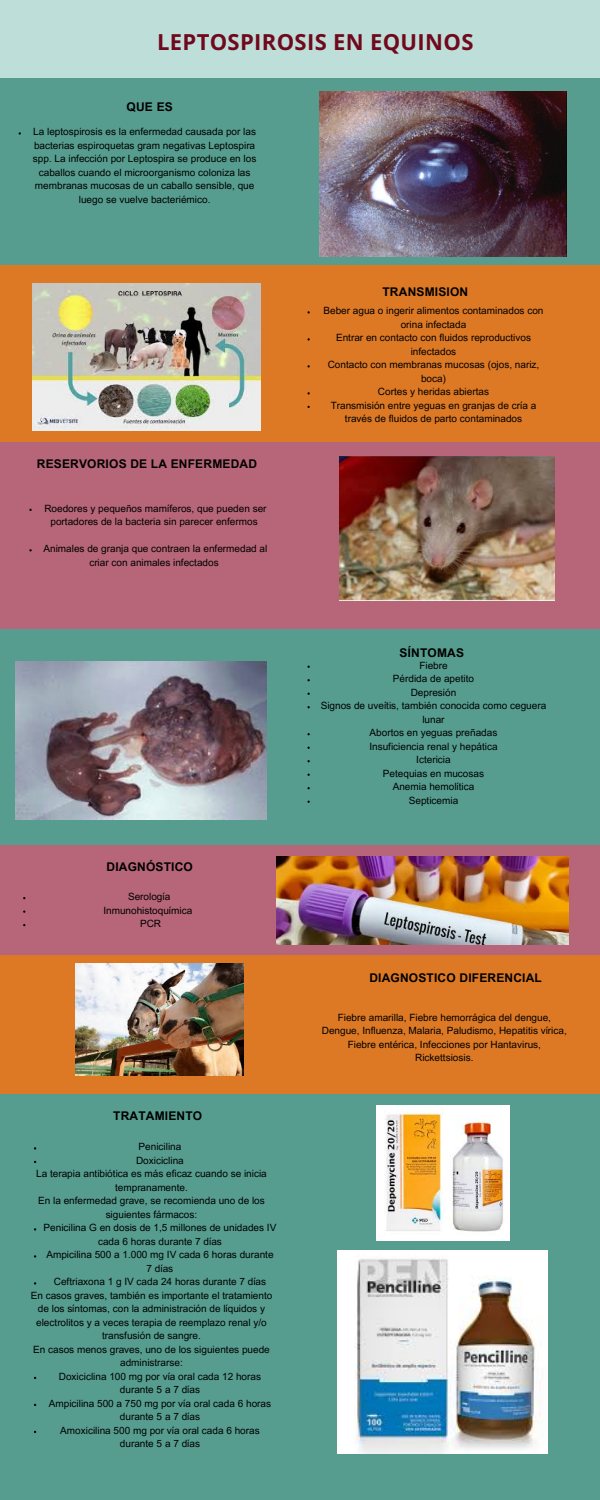
<style>
.page{position:relative;width:600px;height:1500px;background:#fff}
.page>*{position:absolute;margin:0;border:0;box-sizing:border-box;transform-origin:0 0}
.t1{font:700 22px "Open Sans";letter-spacing:.015em;color:#70091d}
.t2{font:700 12px "Arial MT Pro";letter-spacing:.015em;color:#000}
.t3{font:10px/13.5px "Arial MT Pro";color:#000;text-align:center}
</style>
<div class="page">
<div style="left:0;top:264px;width:600px;height:186px;background:#dd7924"></div>
<div style="left:0;top:629px;width:600px;height:217px;background:#569d8f"></div>
<div style="left:0;top:955px;width:600px;height:140px;background:#dd7924"></div>
<div style="left:0;top:0;width:600px;height:78px;background:#bedfd9"></div>
<div style="left:0;top:443px;width:600px;height:186px;background:#b66678"></div>
<div style="left:0;top:78px;width:600px;height:186px;background:#569d8f"></div>
<div style="left:0;top:846px;width:600px;height:109px;background:#b66678"></div>
<div style="left:0;top:1095px;width:600px;height:405px;background:#569d8f"></div>
<img style="left:319px;top:91px;width:248px;height:166px">
<img style="left:376px;top:1106px;width:134px;height:134px">
<img style="left:338px;top:1251px;width:210px;height:202px">
<img style="left:75px;top:964px;width:168px;height:111px">
<img style="left:340px;top:457px;width:214px;height:144px">
<img style="left:33px;top:284px;width:228px;height:147px">
<img style="left:16px;top:661px;width:250px;height:159px">
<img style="left:277px;top:857px;width:291px;height:87px">
<p class="t1" style="left:157px;top:27px;width:318px">LEPTOSPIROSIS EN EQUINOS</p>
<h1 class="t2" style="left:127px;top:102px;width:48px">QUE ES</h1>
<h2 class="t3" style="left:33px;top:126px;width:225px">La leptospirosis es la enfermedad causada por las bacterias espiroquetas gram negativas Leptospira spp. La infección por Leptospira se produce en los caballos cuando el microorganismo coloniza las membranas mucosas de un caballo sensible, que luego se vuelve bacteriémico.</h2>
<p class="t2" style="left:37px;top:459px;width:222px">RESERVORIOS DE LA ENFERMEDAD</p>
<p class="t3" style="left:44px;top:503px;width:224px">Roedores y pequeños mamíferos, que pueden ser portadores de la bacteria sin parecer enfermos</p>
<h2 class="t3" style="left:43px;top:543px;width:225px">Animales de granja que contraen la enfermedad al criar con animales infectados</h2>
<p class="t2" style="left:106px;top:862px;width:88px">DIAGNÓSTICO</p>
<p class="t3" style="left:128px;top:891px;width:44px">Serología</p>
<p class="t3" style="left:103px;top:904px;width:90px">Inmunohistoquímica</p>
<p class="t3" style="left:140px;top:918px;width:23px">PCR</p>
<p class="t2" style="left:113px;top:1112px;width:91px">TRATAMIENTO</p>
<p class="t3" style="left:139px;top:1141px;width:44px">Penicilina</p>
<p class="t3" style="left:136px;top:1155px;width:49px">Doxiciclina</p>
<p class="t3" style="left:36px;top:1168px;width:232px">La terapia antibiótica es más eficaz cuando se inicia tempranamente.</p>
<h2 class="t3" style="left:38px;top:1195px;width:228px">En la enfermedad grave, se recomienda uno de los siguientes fármacos:</h2>
<p class="t3" style="left:44px;top:1222px;width:234px">Penicilina G en dosis de 1,5 millones de unidades IV cada 6 horas durante 7 días</p>
<h2 class="t3" style="left:46px;top:1249px;width:229px">Ampicilina 500 a 1.000 mg IV cada 6 horas durante<br>7 días</h2>
<p class="t3" style="left:54px;top:1276px;width:214px">Ceftriaxona 1 g IV cada 24 horas durante 7 días</p>
<p class="t3" style="left:31px;top:1290px;width:243px">En casos graves, también es importante el tratamiento de los síntomas, con la administración de líquidos y electrolitos y a veces terapia de reemplazo renal y/o transfusión de sangre.</p>
<p class="t3" style="left:33px;top:1344px;width:238px">En casos menos graves, uno de los siguientes puede administrarse:</p>
<p class="t3" style="left:59px;top:1371px;width:204px">Doxiciclina 100 mg por vía oral cada 12 horas durante 5 a 7 días</p>
<p class="t3" style="left:49px;top:1398px;width:224px">Ampicilina 500 a 750 mg por vía oral cada 6 horas durante 5 a 7 días</p>
<p class="t3" style="left:60px;top:1425px;width:201px">Amoxicilina 500 mg por vía oral cada 6 horas durante 5 a 7 días</p>
<p class="t2" style="left:382px;top:287px;width:87px">TRANSMISION</p>
<p class="t3" style="left:324px;top:305px;width:222px">Beber agua o ingerir alimentos contaminados con orina infectada</p>
<h2 class="t3" style="left:336px;top:332px;width:197px">Entrar en contacto con fluidos reproductivos infectados</h2>
<p class="t3" style="left:328px;top:359px;width:213px">Contacto con membranas mucosas (ojos, nariz, boca)</p>
<p class="t3" style="left:378px;top:386px;width:113px">Cortes y heridas abiertas</p>
<p class="t3" style="left:331px;top:400px;width:207px">Transmisión entre yeguas en granjas de cría a través de fluidos de parto contaminados</p>
<p class="t2" style="left:400px;top:648px;width:66px">SÍNTOMAS</p>
<p class="t3" style="left:419px;top:660px;width:30px">Fiebre</p>
<p class="t3" style="left:393px;top:673px;width:83px">Pérdida de apetito</p>
<p class="t3" style="left:411px;top:687px;width:47px">Depresión</p>
<h2 class="t3" style="left:321px;top:700px;width:227px">Signos de uveítis, también conocida como ceguera lunar</h2>
<p class="t3" style="left:370px;top:727px;width:129px">Abortos en yeguas preñadas</p>
<p class="t3" style="left:369px;top:741px;width:130px">Insuficiencia renal y hepática</p>
<p class="t3" style="left:416px;top:754px;width:36px">Ictericia</p>
<p class="t3" style="left:383px;top:768px;width:103px">Petequias en mucosas</p>
<p class="t3" style="left:393px;top:781px;width:83px">Anemia hemolítica</p>
<p class="t3" style="left:409px;top:795px;width:51px">Septicemia</p>
<h2 class="t2" style="left:369px;top:974px;width:174px">DIAGNOSTICO DIFERENCIAL</h2>
<p class="t3" style="left:322px;top:1012px;width:247px">Fiebre amarilla, Fiebre hemorrágica del dengue, Dengue, Influenza, Malaria, Paludismo, Hepatitis vírica, Fiebre entérica, Infecciones por Hantavirus, Rickettsiosis.</p>
</div>
